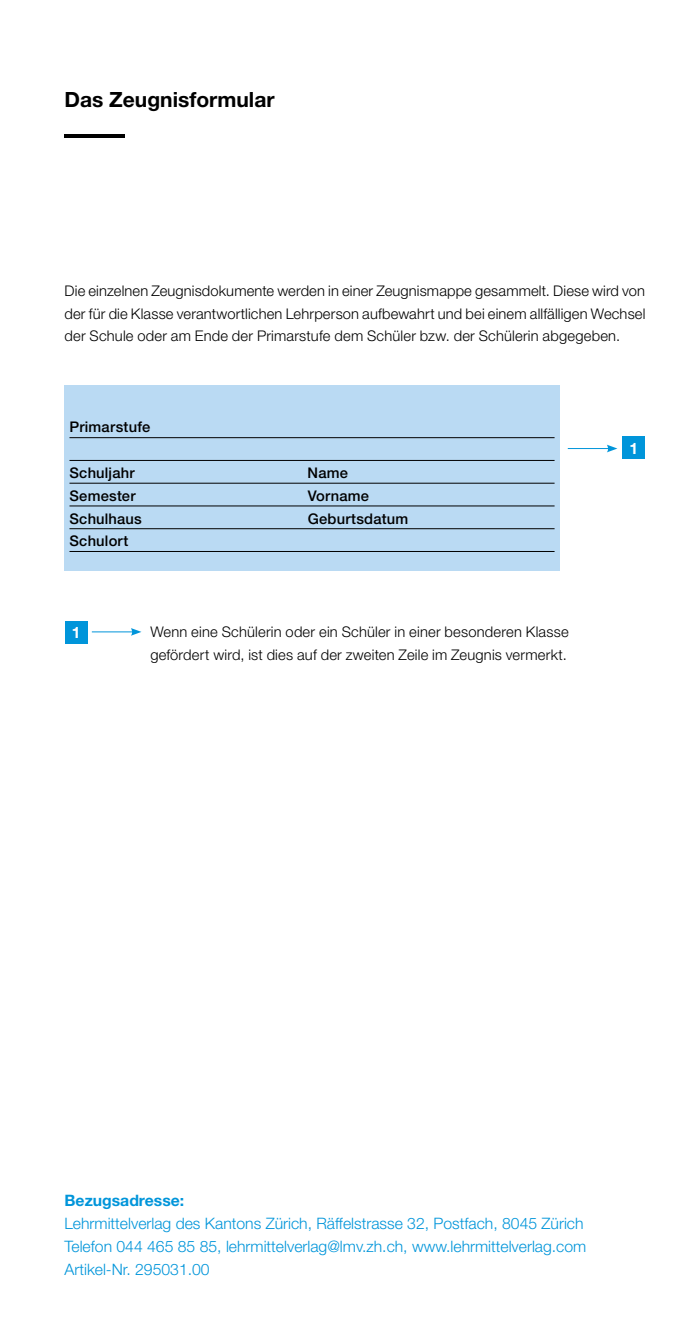
<style>
.page{position:relative;width:695px;height:1340px;background:#fff}
.page>*{position:absolute;margin:0;border:0;box-sizing:border-box;transform-origin:0 0}
.t1{font:700 21px "Helvetica Neue";color:#000}
.t2{font:300 15.75px/22.8px "Helvetica Neue";color:#0095da}
.t3{font:700 15.75px "Helvetica Neue";color:#0095da}
.t4{font:700 15.75px "Helvetica Neue";color:#fff}
.t5{font:300 14.7px/22.8px "Helvetica Neue";letter-spacing:.015em;color:#000;text-align:justify}
.t6{font:500 14.7px "Helvetica Neue";letter-spacing:.015em;color:#000}
</style>
<div class="page">
<hr style="left:64px;top:134px;width:61px;height:4px;background:#000">
<div style="left:64px;top:385px;width:495px;height:186px;background:#badaf3"></div>
<hr style="left:69px;top:437px;width:485px;height:1px;background:#000">
<hr style="left:69px;top:460px;width:485px;height:1px;background:#000">
<hr style="left:69px;top:483px;width:485px;height:1px;background:#000">
<hr style="left:69px;top:505px;width:485px;height:1px;background:#000">
<hr style="left:69px;top:528px;width:485px;height:1px;background:#000">
<hr style="left:69px;top:551px;width:485px;height:1px;background:#000">
<div style="left:622px;top:436px;width:23px;height:23px;background:#0095da"></div>
<hr style="left:567px;top:448px;width:42px;height:1px;background:#0095da">
<svg style="left:607px;top:444px;width:10px;height:8px"></svg>
<div style="left:65px;top:620px;width:22px;height:23px;background:#0095da"></div>
<hr style="left:92px;top:631px;width:42px;height:1px;background:#0095da">
<svg style="left:131px;top:628px;width:10px;height:7px"></svg>
<h1 class="t1" style="left:64px;top:87px;width:211px">Das Zeugnisformular</h1>
<p class="t5" style="left:64px;top:279px;width:582px">Die einzelnen Zeugnisdokumente werden in einer Zeugnismappe gesammelt. Diese wird von der für die Klasse verantwortlichen Lehrperson aufbewahrt und bei einem allfälligen Wechsel der Schule oder am Ende der Primarstufe dem Schüler bzw. der Schülerin abgegeben.</p>
<p class="t6" style="left:69px;top:418px;width:82px">Primarstufe</p>
<p class="t6" style="left:69px;top:464px;width:67px">Schuljahr</p>
<p class="t6" style="left:307px;top:464px;width:42px">Name</p>
<p class="t6" style="left:69px;top:487px;width:67px">Semester</p>
<p class="t6" style="left:307px;top:487px;width:63px">Vorname</p>
<p class="t6" style="left:69px;top:509px;width:74px">Schulhaus</p>
<p class="t6" style="left:307px;top:509px;width:102px">Geburtsdatum</p>
<p class="t6" style="left:69px;top:532px;width:60px">Schulort</p>
<p class="t4" style="left:72px;top:623px;width:10px">1</p>
<p class="t5" style="left:150px;top:620px;width:420px">Wenn eine Schülerin oder ein Schüler in einer besonderen Klasse gefördert wird, ist dies auf der zweiten Zeile im Zeugnis vermerkt.</p>
<p class="t4" style="left:629px;top:438px;width:10px">1</p>
<p class="t3" style="left:64px;top:1190px;width:121px">Bezugsadresse:</p>
<p class="t2" style="left:64px;top:1211px;width:523px">Lehrmittelverlag des Kantons Zürich, Räffelstrasse 32, Postfach, 8045 Zürich<br>Telefon 044 465 85 85, lehrmittelverlag@lmv.zh.ch, www.lehrmittelverlag.com<br>Artikel-Nr. 295031.00</p>
</div>
